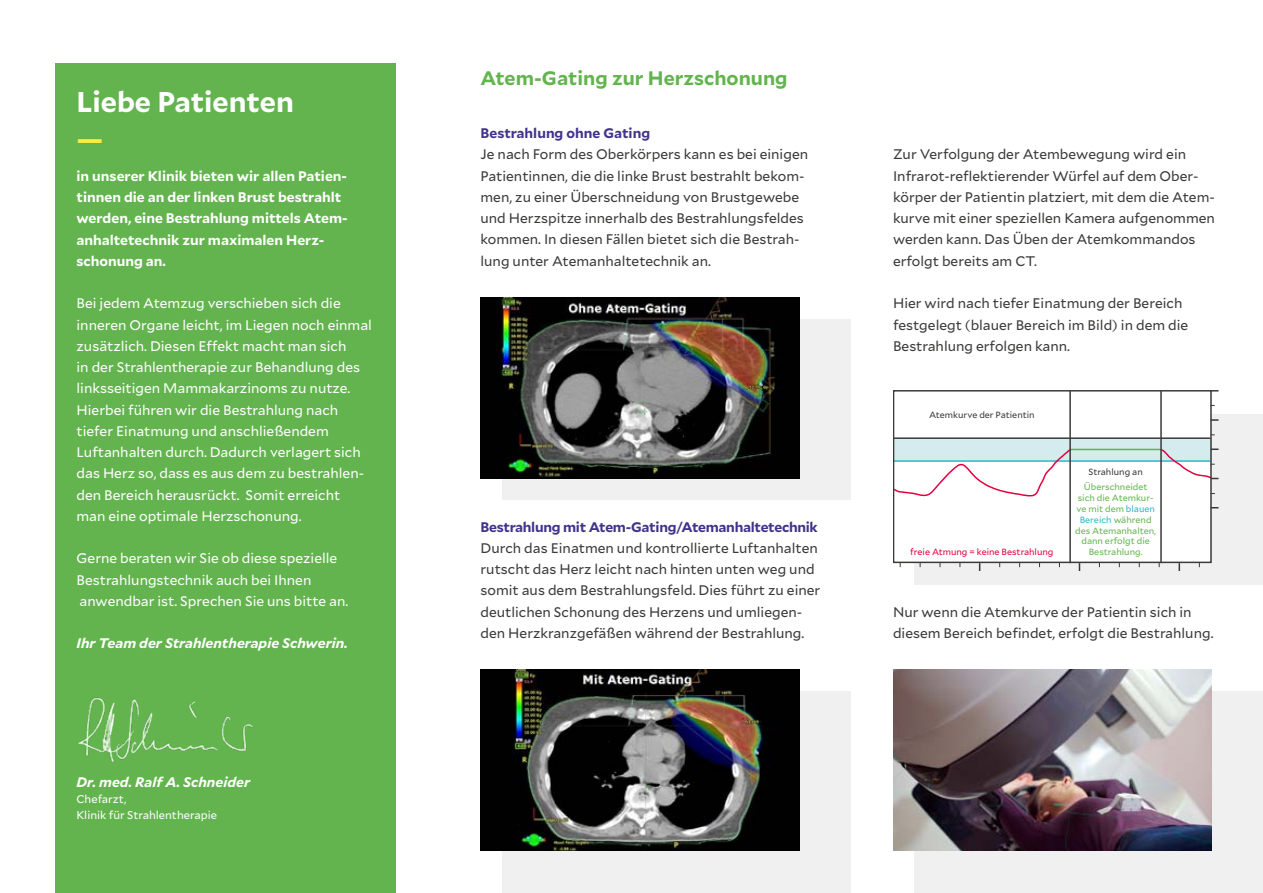
<style>
.page{position:relative;width:1263px;height:893px;background:#fff}
.page>*{position:absolute;margin:0;border:0;box-sizing:border-box;transform-origin:0 0}
.t1{font:700 28.5px "Mallory";color:#fff}
.t2{font:700 28.5px "Mallory";color:#fdec42}
.t3{font:700 19.5px "Mallory";color:#63b44e}
.t4{font:13.8px/21.3px "Mallory";color:#3a3a39}
.t5{font:13.8px/21.3px "Mallory";color:#fff}
.t6{font:700 13.8px/21.3px "Mallory";color:#fff}
.t7{font:italic 700 13.8px "Mallory";color:#fff}
.t8{font:700 13.8px "Mallory";letter-spacing:-.02em;color:#41338a}
.t9{font:700 13.8px "Mallory";color:#41338a}
.t10{font:11.25px/15.9px "Mallory";color:#fff}
.t11{font:9px/10.8px "Mallory";color:#63b44e;text-align:center}
.t12{font:9px "Mallory";color:#3a3a39}
.t13{font:9px "Mallory";color:#e4003f}
.s1{color:#2ab7c4}
</style>
<div class="page">
<div style="left:914px;top:415px;width:349px;height:170px;background:#f1f0f1"></div>
<div style="left:55px;top:64px;width:340px;height:829px;background:#63b44e"></div>
<div style="left:502px;top:691px;width:348px;height:202px;background:#f1f0f1"></div>
<div style="left:914px;top:691px;width:349px;height:202px;background:#f1f0f1"></div>
<div style="left:502px;top:319px;width:348px;height:181px;background:#f1f0f1"></div>
<img style="left:480px;top:298px;width:319px;height:180px">
<img style="left:480px;top:670px;width:319px;height:180px">
<img style="left:893px;top:670px;width:319px;height:180px">
<div style="left:894px;top:392px;width:317px;height:171px;background:#fff"></div>
<div style="left:893px;top:438px;width:319px;height:23px;background:#d5ecee"></div>
<hr style="left:893px;top:460px;width:317px;height:2px;background:#2ab7c4">
<svg style="left:896px;top:448px;width:176px;height:49px"></svg>
<hr style="left:1070px;top:449px;width:91px;height:1px;background:#63b44e">
<div style="left:893px;top:390px;width:319px;height:173px;border:2px solid #3a3a39"></div>
<hr style="left:1069px;top:391px;width:2px;height:172px;background:#3a3a39">
<hr style="left:1160px;top:391px;width:2px;height:172px;background:#3a3a39">
<hr style="left:893px;top:437px;width:317px;height:2px;background:#3a3a39">
<svg style="left:1211px;top:390px;width:7px;height:2px"></svg>
<svg style="left:1211px;top:419px;width:7px;height:2px"></svg>
<svg style="left:1159px;top:448px;width:59px;height:31px"></svg>
<svg style="left:1178px;top:563px;width:2px;height:8px"></svg>
<img style="left:78px;top:697px;width:175px;height:65px">
<h1 class="t1" style="left:77px;top:80px;width:219px">Liebe Patienten</h1>
<h1 class="t2" style="left:77px;top:117px;width:28px">—</h1>
<p class="t6" style="left:77px;top:164px;width:273px">in unserer Klinik bieten wir allen Patien&shy;tinnen die an der linken Brust bestrahlt werden, eine Bestrahlung mittels Atem&shy;anhaltetechnik zur maximalen Herz&shy;schonung an.</p>
<p class="t5" style="left:77px;top:292px;width:297px">Bei jedem Atemzug verschieben sich die inneren Organe leicht, im Liegen noch einmal zusätzlich. Diesen Effekt macht man sich<br>in der Strahlentherapie zur Behandlung des linksseitigen Mammakarzinoms zu nutze.<br>Hierbei führen wir die Bestrahlung nach tiefer Einatmung und anschließendem Luftanhalten durch. Dadurch verlagert sich das Herz so, dass es aus dem zu bestrahlen&shy;den Bereich herausrückt. Somit erreicht man eine optimale Herzschonung.</p>
<p class="t5" style="left:77px;top:547px;width:273px">Gerne beraten wir Sie ob diese spezielle<br>Bestrahlungstechnik auch bei Ihnen anwendbar ist. Sprechen Sie uns bitte an.</p>
<p class="t7" style="left:77px;top:633px;width:273px">Ihr Team der Strahlentherapie Schwerin.</p>
<p class="t7" style="left:77px;top:771px;width:175px">Dr. med. Ralf A. Schneider</p>
<p class="t10" style="left:77px;top:790px;width:142px">Chefarzt,<br>Klinik für Strahlentherapie</p>
<h2 class="t3" style="left:480px;top:63px;width:309px">Atem-Gating zur Herzschonung</h2>
<p class="t9" style="left:480px;top:123px;width:171px">Bestrahlung ohne Gating</p>
<p class="t4" style="left:480px;top:143px;width:329px">Je nach Form des Oberkörpers kann es bei einigen Patientinnen, die die linke Brust bestrahlt bekom&shy;men, zu einer Überschneidung von Brustgewebe und Herzspitze innerhalb des Bestrahlungsfeldes kommen. In diesen Fällen bietet sich die Bestrah&shy;lung unter Atemanhaltetechnik an.</p>
<p class="t8" style="left:480px;top:516px;width:339px">Bestrahlung mit Atem-Gating/Atemanhaltetechnik</p>
<p class="t4" style="left:480px;top:536px;width:341px">Durch das Einatmen und kontrollierte Luftanhalten rutscht das Herz leicht nach hinten unten weg und somit aus dem Bestrahlungsfeld. Dies führt zu einer deutlichen Schonung des Herzens und umliegen&shy;den Herzkranzgefäßen während der Bestrahlung.</p>
<p class="t4" style="left:893px;top:143px;width:323px">Zur Verfolgung der Atembewegung wird ein Infrarot-reflektierender Würfel auf dem Ober&shy;körper der Patientin platziert, mit dem die Atem&shy;kurve mit einer speziellen Kamera aufgenommen werden kann. Das Üben der Atemkommandos erfolgt bereits am CT.</p>
<p class="t4" style="left:893px;top:292px;width:297px">Hier wird nach tiefer Einatmung der Bereich festgelegt (blauer Bereich im Bild) in dem die<br>Bestrahlung erfolgen kann.</p>
<p class="t12" style="left:929px;top:409px;width:107px">Atemkurve der Patientin</p>
<p class="t13" style="left:910px;top:545px;width:145px">freie Atmung = keine Bestrahlung</p>
<p class="t12" style="left:1088px;top:465px;width:56px">Strahlung an</p>
<p class="t11" style="left:1075px;top:481px;width:82px">Überschneidet sich die Atemkur&shy;ve mit dem <span class="s1">blauen<br>Bereich</span> während des Atemanhalten, dann erfolgt die<br>Bestrahlung.</p>
<p class="t4" style="left:893px;top:600px;width:322px">Nur wenn die Atemkurve der Patientin sich in diesem Bereich befindet, erfolgt die Bestrahlung.</p>
</div>
